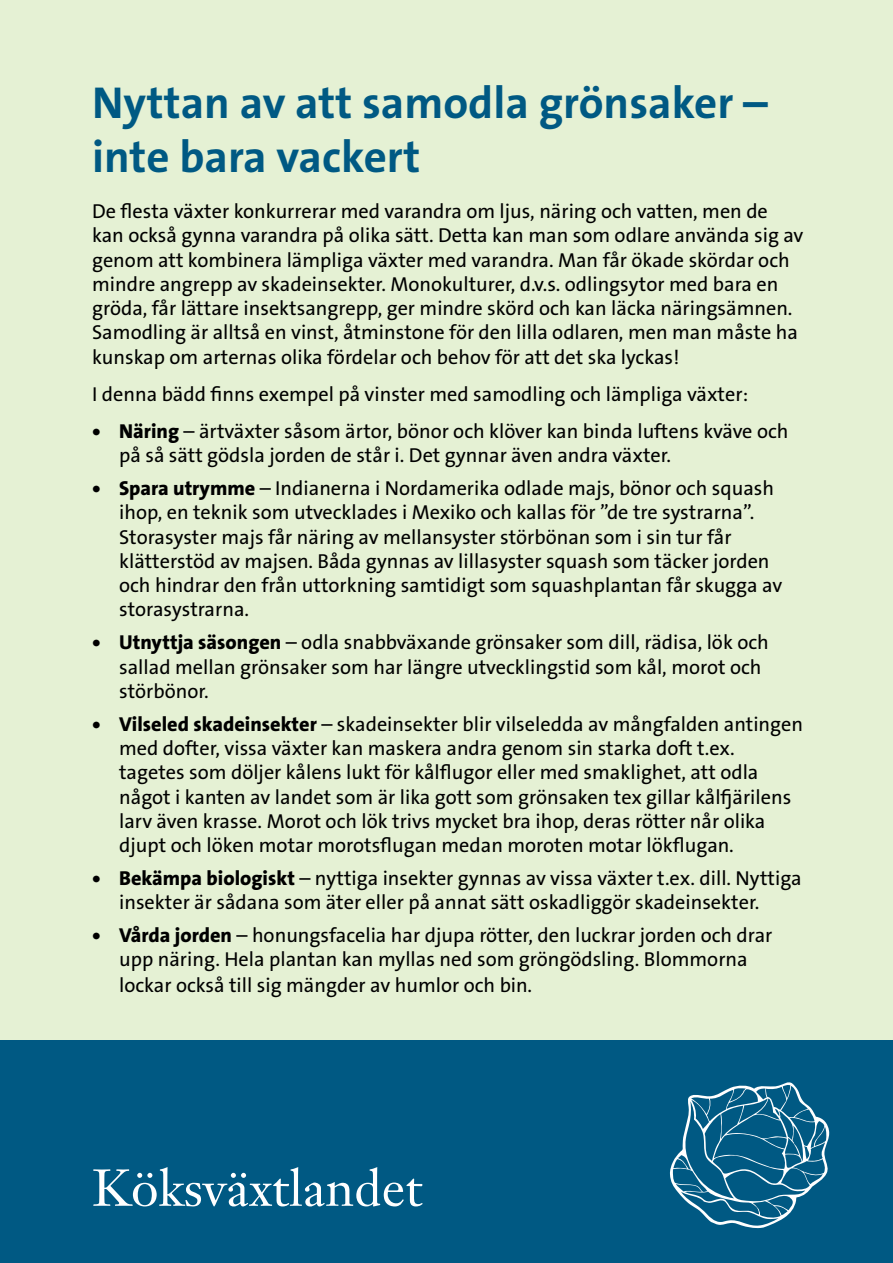
<style>
.page{position:relative;width:893px;height:1263px;background:#e5f1d4}
.page>*{position:absolute;margin:0;border:0;box-sizing:border-box;transform-origin:0 0}
.rubrik_2{font:51px "Janson Text LT Pro";color:#fff}
.Rubrik_1{font:700 45px/54px "The Sans B W7";color:#005983}
.brödtext{font:20.25px/24.3px "The Sans B W5 Plain";color:#000}
.s1{font-family:"The Sans B W8";font-weight:800}
</style>
<div class="page">
<div style="left:0;top:1040px;width:893px;height:223px;background:#005983"></div>
<svg style="left:670px;top:1082px;width:160px;height:146px"></svg>
<h1 class="Rubrik_1" style="left:92px;top:76px;width:677px">Nyttan av att samodla grönsaker – inte bara vackert</h1>
<p class="brödtext" style="left:92px;top:199px;width:713px">De flesta växter konkurrerar med varandra om ljus, näring och vatten, men de kan också gynna varandra på olika sätt. Detta kan man som odlare använda sig av genom att kombinera lämpliga växter med varandra. Man får ökade skördar och mindre angrepp av skadeinsekter. Monokulturer, d.v.s. odlingsytor med bara en gröda, får lättare insektsangrepp, ger mindre skörd och kan läcka näringsämnen.<br>Samodling är alltså en vinst, åtminstone för den lilla odlaren, men man måste ha kunskap om arternas olika fördelar och behov för att det ska lyckas!</p>
<p class="brödtext" style="left:92px;top:382px;width:657px">I denna bädd finns exempel på vinster med samodling och lämpliga växter:</p>
<p class="brödtext" style="left:119px;top:419px;width:671px;text-indent:-27px"><span class="s1">• Näring</span> – ärtväxter såsom ärtor, bönor och klöver kan binda luftens kväve och på så sätt gödsla jorden de står i. Det gynnar även andra växter.</p>
<p class="brödtext" style="left:119px;top:476px;width:665px;text-indent:-27px"><span class="s1">• Spara utrymme</span> – Indianerna i Nordamerika odlade majs, bönor och squash ihop, en teknik som utvecklades i Mexiko och kallas för ”de tre systrarna”.<br>Storasyster majs får näring av mellansyster störbönan som i sin tur får klätterstöd av majsen. Båda gynnas av lillasyster squash som täcker jorden och hindrar den från uttorkning samtidigt som squashplantan får skugga av storasystrarna.</p>
<p class="brödtext" style="left:119px;top:630px;width:651px;text-indent:-27px"><span class="s1">• Utnyttja säsongen</span> – odla snabbväxande grönsaker som dill, rädisa, lök och sallad mellan grönsaker som har längre utvecklingstid som kål, morot och störbönor.</p>
<p class="brödtext" style="left:119px;top:712px;width:685px;text-indent:-27px"><span class="s1">• Vilseled skadeinsekter</span> – skadeinsekter blir vilseledda av mångfalden antingen med dofter, vissa växter kan maskera andra genom sin starka doft t.ex. tagetes som döljer kålens lukt för kålflugor eller med smaklighet, att odla något i kanten av landet som är lika gott som grönsaken tex gillar kålfjärilens larv även krasse. Morot och lök trivs mycket bra ihop, deras rötter når olika djupt och löken motar morotsflugan medan moroten motar lökflugan.</p>
<p class="brödtext" style="left:119px;top:866px;width:684px;text-indent:-27px"><span class="s1">• Bekämpa biologiskt</span> – nyttiga insekter gynnas av vissa växter t.ex. dill. Nyttiga insekter är sådana som äter eller på annat sätt oskadliggör skadeinsekter.</p>
<p class="brödtext" style="left:119px;top:923px;width:655px;line-height:24.8px;text-indent:-27px"><span class="s1">• Vårda jorden</span> – honungsfacelia har djupa rötter, den luckrar jorden och drar upp näring. Hela plantan kan myllas ned som gröngödsling. Blommorna lockar också till sig mängder av humlor och bin.</p>
<h2 class="rubrik_2" style="left:92px;top:1156px;width:331px">Köksväxtlandet</h2>
</div>
